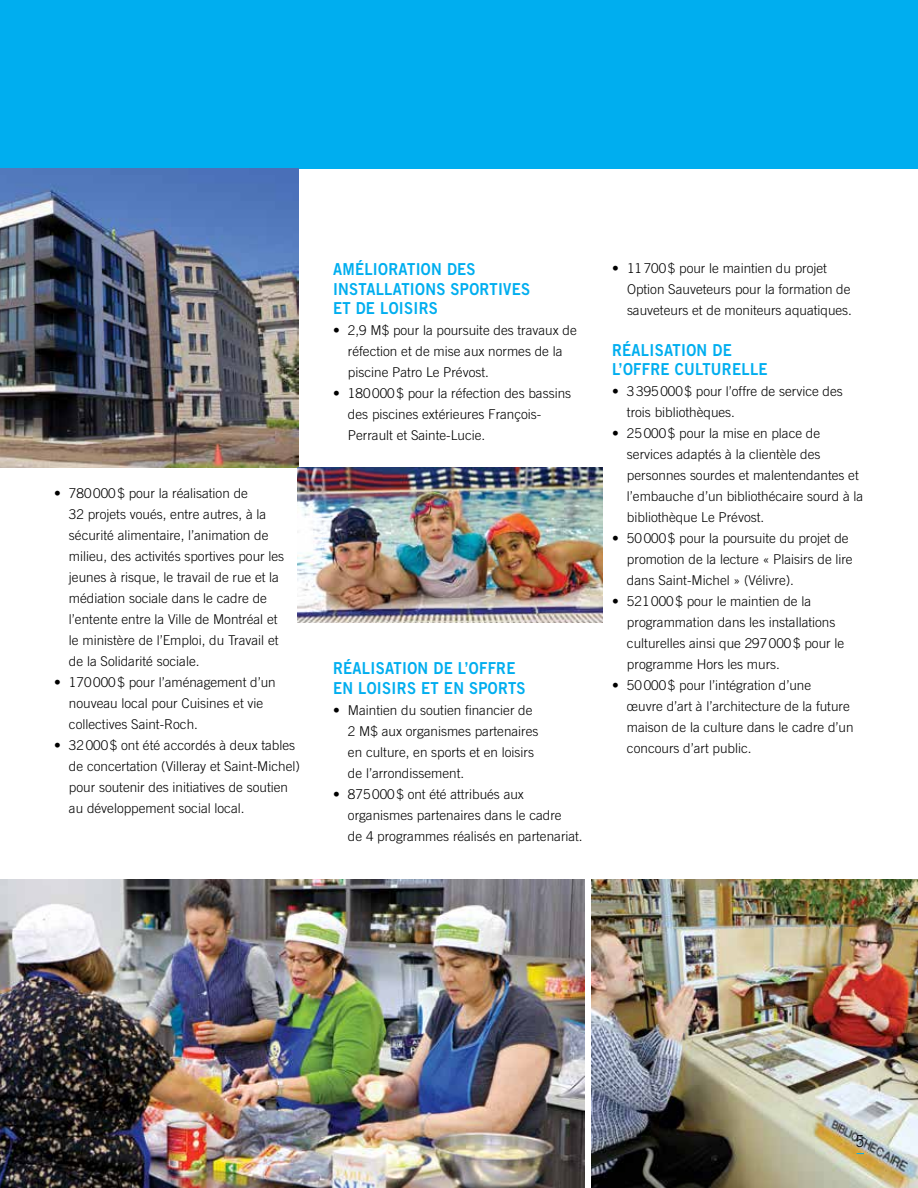
<style>
.page{position:relative;width:918px;height:1188px;background:#fff}
.page>*{position:absolute;margin:0;border:0;box-sizing:border-box;transform-origin:0 0}
.t1{font:16.5px/19.5px "Trade Gothic LT Std Bd 2";letter-spacing:.02em;color:#00aeef;scale:.9 1}
.t2{font:300 16.5px "Trade Gothic LT Std";color:#000;scale:.9 1}
.t3{font:300 13.5px/21px "Trade Gothic LT Std";color:#000}
</style>
<div class="page">
<div style="left:0;top:0;width:918px;height:168px;background:#00aeef"></div>
<img style="left:0;top:168px;width:298px;height:300px">
<img style="left:297px;top:468px;width:305px;height:154px">
<img style="left:0;top:879px;width:584px;height:309px">
<img style="left:592px;top:879px;width:326px;height:309px">
<p class="t3" style="left:69px;top:482px;width:217px;text-indent:-15px">• 780000$ pour la réalisation de<br>32 projets voués, entre autres, à la sécurité alimentaire, l’animation de milieu, des activités sportives pour les jeunes à risque, le travail de rue et la médiation sociale dans le cadre de l’entente entre la Ville de Montréal et le ministère de l’Emploi, du Travail et de la Solidarité sociale.</p>
<p class="t3" style="left:69px;top:671px;width:208px;text-indent:-15px">• 170000$ pour l’aménagement d’un nouveau local pour Cuisines et vie collectives Saint-Roch.</p>
<p class="t3" style="left:69px;top:734px;width:233px;text-indent:-15px">• 32000$ ont été accordés à deux tables de concertation (Villeray et Saint-Michel) pour soutenir des initiatives de soutien au développement social local.</p>
<p class="t1" style="left:333px;top:260px;width:221px">AMÉLIORATION DES<br>INSTALLATIONS SPORTIVES<br>ET DE LOISIRS</p>
<p class="t3" style="left:348px;top:320px;width:230px;text-indent:-15px">• 2,9 M$ pour la poursuite des travaux de réfection et de mise aux normes de la piscine Patro Le Prévost.</p>
<p class="t3" style="left:348px;top:383px;width:225px;text-indent:-15px">• 180000$ pour la réfection des bassins des piscines extérieures François-<br>Perrault et Sainte-Lucie.</p>
<p class="t1" style="left:333px;top:659px;width:216px">RÉALISATION DE L’OFFRE<br>EN LOISIRS ET EN SPORTS</p>
<p class="t3" style="left:348px;top:699px;width:192px;text-indent:-15px">• Maintien du soutien financier de<br>2 M$ aux organismes partenaires en culture, en sports et en loisirs de l’arrondissement.</p>
<p class="t3" style="left:348px;top:783px;width:236px;text-indent:-15px">• 875000$ ont été attribués aux organismes partenaires dans le cadre<br>de 4 programmes réalisés en partenariat.</p>
<p class="t3" style="left:627px;top:258px;width:227px;text-indent:-15px">• 11700$ pour le maintien du projet<br>Option Sauveteurs pour la formation de sauveteurs et de moniteurs aquatiques.</p>
<p class="t1" style="left:612px;top:340px;width:174px">RÉALISATION DE<br>L’OFFRE CULTURELLE</p>
<p class="t3" style="left:627px;top:381px;width:217px;text-indent:-15px">• 3395000$ pour l’offre de service des trois bibliothèques.</p>
<p class="t3" style="left:627px;top:423px;width:238px;text-indent:-15px">• 25000$ pour la mise en place de services adaptés à la clientèle des personnes sourdes et malentendantes et l’embauche d’un bibliothécaire sourd à la bibliothèque Le Prévost.</p>
<p class="t3" style="left:627px;top:528px;width:227px;text-indent:-15px">• 50000$ pour la poursuite du projet de promotion de la lecture « Plaisirs de lire dans Saint-Michel » (Vélivre).</p>
<p class="t3" style="left:627px;top:591px;width:219px;text-indent:-15px">• 521000$ pour le maintien de la programmation dans les installations culturelles ainsi que 297000$ pour le programme Hors les murs.</p>
<p class="t3" style="left:627px;top:675px;width:228px;text-indent:-15px">• 50000$ pour l’intégration d’une<br>œuvre d’art à l’architecture de la future maison de la culture dans le cadre d’un concours d’art public.</p>
<p class="t2" style="left:856px;top:1132px;width:11px">5</p>
</div>
